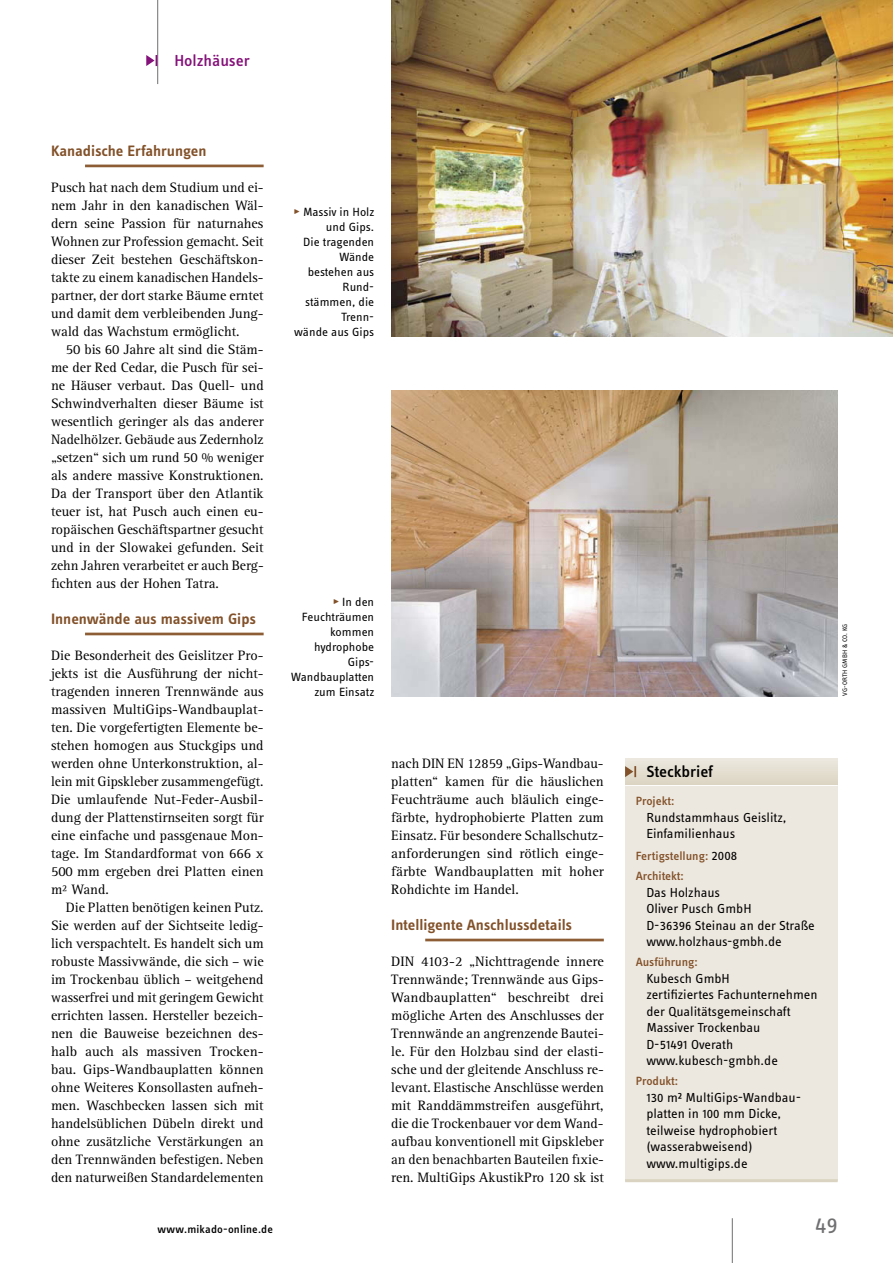
<style>
.page{position:relative;width:893px;height:1263px;background:#fff}
.page>*{position:absolute;margin:0;border:0;box-sizing:border-box;transform-origin:0 0}
.t1{font:24px "Info OT Text";color:#707072;scale:1.05 1}
.t2{font:500 16.5px "Info OT Text";color:#85127a;scale:1.05 1}
.t3{font:500 16.5px "Info OT Text";letter-spacing:-.005em;color:#000;scale:1.05 1}
.t4{font:600 15.6px "Info OT Text";color:#825129;scale:1.05 1}
.t5{font:14.1px/18px "Rotis Serif Pro";color:#000;text-align:justify}
.t6{font:13.5px/16.5px "Info OT Text";color:#000;scale:1.05 1}
.t7{font:12.3px/15px "Info OT Text";color:#000;text-align:right;scale:1.05 1}
.t8{font:500 12.3px/20.1px "Info OT Text";color:#825129;scale:1.05 1}
.t9{font:500 11.4px "Info OT Text";letter-spacing:.015em;color:#000;scale:1.05 1}
.t10{font:6.75px "Info OT Text";letter-spacing:.01em;color:#000;scale:1.05 1}
.s1{color:#825129}
.s2{font-weight:400;font-size:13.5px;color:#000}
</style>
<div class="page">
<hr style="left:157px;top:0;width:1px;height:84px;background:#707072">
<hr style="left:732px;top:1218px;width:1px;height:45px;background:#707072">
<svg style="left:146px;top:55px;width:11px;height:11px"></svg>
<img style="left:391px;top:0;width:502px;height:336px">
<hr style="left:85px;top:165px;width:179px;height:2px;background:#8d5e35">
<hr style="left:85px;top:633px;width:179px;height:2px;background:#8d5e35">
<hr style="left:425px;top:939px;width:179px;height:2px;background:#8d5e35">
<img style="left:391px;top:390px;width:447px;height:306px">
<div style="left:625px;top:785px;width:213px;height:396px;background:#ede8df"></div>
<hr style="left:625px;top:1179px;width:213px;height:3px;background:#dad3c1">
<hr style="left:625px;top:784px;width:213px;height:2px;background:#fff">
<div style="left:625px;top:759px;width:213px;height:25px;background:#e4ded0"></div>
<svg style="left:625px;top:766px;width:11px;height:11px"></svg>
<p class="t2" style="left:174px;top:50px;width:74px">Holzhäuser</p>
<p class="t4" style="left:51px;top:141px;width:150px">Kanadische Erfahrungen</p>
<p class="t5" style="left:51px;top:179px;width:214px">Pusch hat nach dem Studium und ei&shy;nem Jahr in den kanadischen Wäl&shy;dern seine Passion für naturnahes Wohnen zur Profession gemacht. Seit dieser Zeit bestehen Geschäftskon&shy;takte zu einem kanadischen Handels&shy;partner, der dort starke Bäume erntet und damit dem verbleibenden Jung&shy;wald das Wachstum ermöglicht.</p>
<p class="t5" style="left:51px;top:341px;width:214px;text-indent:15px">50 bis 60 Jahre alt sind die Stäm&shy;me der Red Cedar, die Pusch für sei&shy;ne Häuser verbaut. Das Quell- und Schwindverhalten dieser Bäume ist wesentlich geringer als das anderer Nadelhölzer. Gebäude aus Zedernholz „setzen“ sich um rund 50 % weniger als andere massive Konstruktionen.<br>Da der Transport über den Atlantik teuer ist, hat Pusch auch einen eu&shy;ropäischen Geschäftspartner gesucht und in der Slowakei gefunden. Seit zehn Jahren verarbeitet er auch Berg&shy;fichten aus der Hohen Tatra.</p>
<p class="t4" style="left:51px;top:609px;width:197px">Innenwände aus massivem Gips</p>
<p class="t5" style="left:51px;top:647px;width:214px">Die Besonderheit des Geislitzer Pro&shy;jekts ist die Ausführung der nicht&shy;tragenden inneren Trennwände aus massiven MultiGips-Wandbauplat&shy;ten. Die vorgefertigten Elemente be&shy;stehen homogen aus Stuckgips und werden ohne Unterkonstruktion, al&shy;lein mit Gipskleber zusammengefügt.<br>Die umlaufende Nut-Feder-Ausbil&shy;dung der Plattenstirnseiten sorgt für eine einfache und passgenaue Mon&shy;tage. Im Standardformat von 666 x 500 mm ergeben drei Platten einen m² Wand.</p>
<p class="t5" style="left:51px;top:899px;width:214px;text-indent:15px">Die Platten benötigen keinen Putz.<br>Sie werden auf der Sichtseite ledig&shy;lich verspachtelt. Es handelt sich um robuste Massivwände, die sich – wie im Trockenbau üblich – weitgehend wasserfrei und mit geringem Gewicht errichten lassen. Hersteller bezeich&shy;nen die Bauweise bezeichnen des&shy;halb auch als massiven Trocken&shy;bau. Gips-Wandbauplatten können ohne Weiteres Konsollasten aufneh&shy;men. Waschbecken lassen sich mit handelsüblichen Dübeln direkt und ohne zusätzliche Verstärkungen an den Trennwänden befestigen. Neben den naturweißen Standardelementen</p>
<p class="t7" style="left:294px;top:204px;width:78px"><span class="s1">▸</span> Massiv in Holz und Gips.<br>Die tragenden<br>Wände bestehen aus<br>Rund&shy;stämmen, die<br>Trenn-<br>wände aus Gips</p>
<p class="t7" style="left:291px;top:594px;width:81px"><span class="s1">▸</span> In den<br>Feuchträumen kommen hydrophobe<br>Gips-<br>Wandbauplatten zum Einsatz</p>
<p class="t5" style="left:391px;top:755px;width:214px">nach DIN EN 12859 „Gips-Wandbau&shy;platten“ kamen für die häuslichen Feuchträume auch bläulich einge&shy;färbte, hydrophobierte Platten zum Einsatz. Für besondere Schallschutz&shy;anforderungen sind rötlich einge&shy;färbte Wandbauplatten mit hoher Rohdichte im Handel.</p>
<p class="t4" style="left:391px;top:915px;width:174px">Intelligente Anschlussdetails</p>
<p class="t5" style="left:391px;top:953px;width:214px">DIN 4103-2 „Nichttragende innere Trennwände; Trennwände aus Gips-Wandbauplatten“ beschreibt drei mögliche Arten des Anschlusses der Trennwände an angrenzende Bautei&shy;le. Für den Holzbau sind der elasti&shy;sche und der gleitende Anschluss re&shy;levant. Elastische Anschlüsse werden mit Randdämmstreifen ausgeführt, die die Trockenbauer vor dem Wand&shy;aufbau konventionell mit Gipskleber an den benachbarten Bauteilen fixie&shy;ren. MultiGips AkustikPro 120 sk ist</p>
<p class="t10" style="left:841px;top:696px;width:71px;rotate:-90deg">VG-Orth GmbH &amp; Co. KG</p>
<p class="t3" style="left:646px;top:761px;width:65px">Steckbrief</p>
<p class="t8" style="left:636px;top:791px;width:38px">Projekt:</p>
<p class="t6" style="left:646px;top:809px;width:135px">Rundstammhaus Geislitz,<br>Einfamilienhaus</p>
<p class="t8" style="left:636px;top:846px;width:98px">Fertigstellung: <span class="s2">2008<br></span>Architekt:</p>
<p class="t6" style="left:646px;top:884px;width:162px">Das Holzhaus<br>Oliver Pusch GmbH<br>D-36396 Steinau an der Straße www.holzhaus-gmbh.de</p>
<p class="t8" style="left:636px;top:952px;width:61px">Ausführung:</p>
<p class="t6" style="left:646px;top:970px;width:165px">Kubesch GmbH<br>zertifiziertes Fachunternehmen der Qualitätsgemeinschaft<br>Massiver Trockenbau<br>D-51491 Overath www.kubesch-gmbh.de</p>
<p class="t8" style="left:636px;top:1071px;width:42px">Produkt:</p>
<p class="t6" style="left:646px;top:1089px;width:147px">130 m² MultiGips-Wandbau&shy;platten in 100 mm Dicke, teilweise hydrophobiert (wasserabweisend) www.multigips.de</p>
<p class="t9" style="left:157px;top:1222px;width:112px">www.mikado-online.de</p>
<h1 class="t1" style="left:815px;top:1210px;width:23px">49</h1>
</div>
